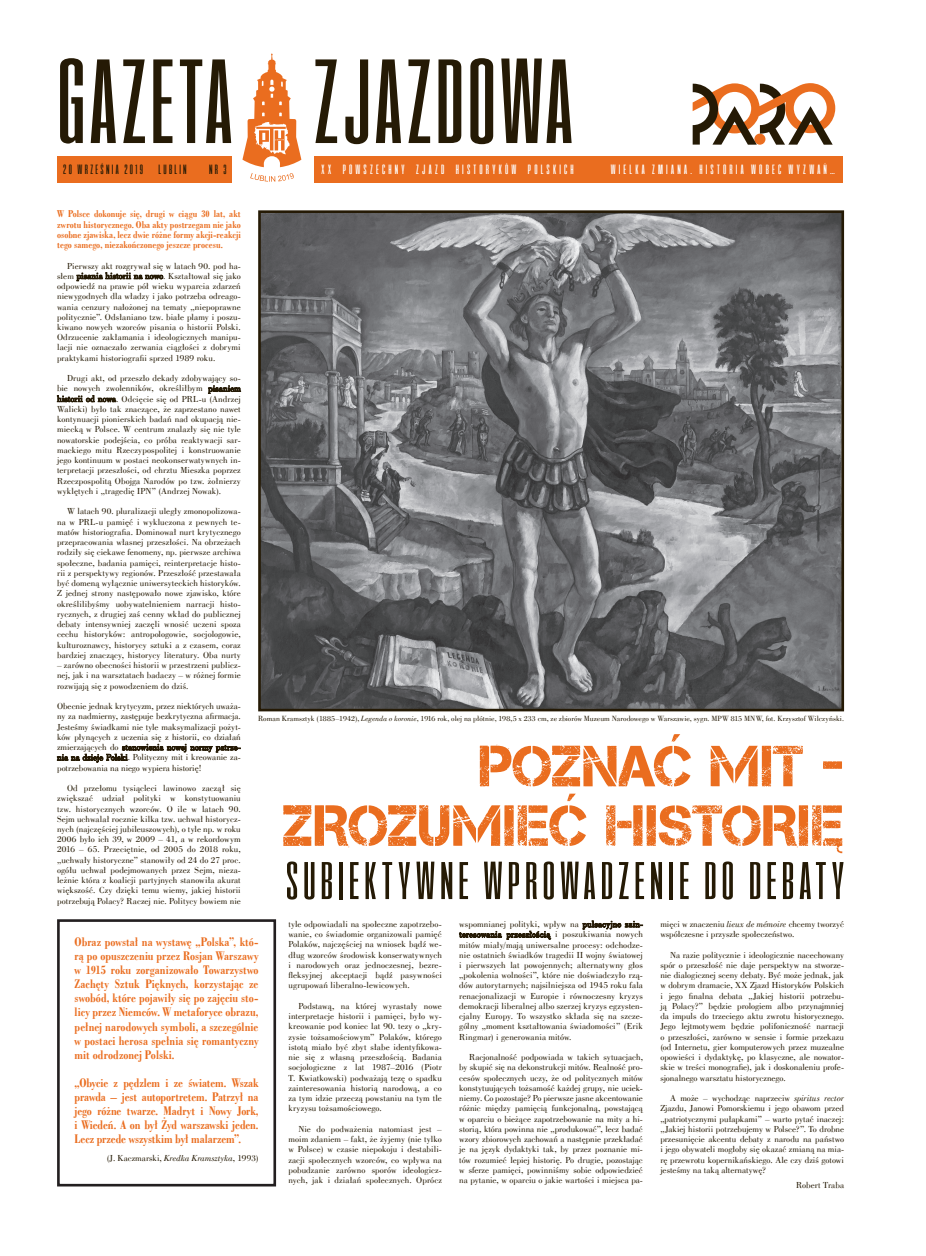
<style>
.page{position:relative;width:926px;height:1256px;background:#fff}
.page>*{position:absolute;margin:0;border:0;box-sizing:border-box;transform-origin:0 0}
.t1{font:114.54px "Fat Cow";letter-spacing:.03em;color:#251a05}
.t2{font:57.75px/59.5px "Captureit";letter-spacing:.015em;color:#ea6d1f;text-align:right}
.t3{font:50.75px "Fat Cow";letter-spacing:.095em;color:#251a05}
.t4{font:13.12px/14px "Bodoni Bd Cn EU";color:#ea6d1f;text-align:justify}
.t5{font:12.86px "Fat Cow";letter-spacing:.25em;color:#fff}
.t6{font:12.86px "Fat Cow";letter-spacing:.175em;color:#251a05}
.t7{font:10.5px/10.2px "Bodoni Bd Cn EU";letter-spacing:.005em;color:#ea6d1f;text-align:justify}
.t8{font:9.19px/10.2px "Bodoni Bk EU";letter-spacing:.005em;color:#251a05;text-align:justify}
.t9{font:7.88px "Bodoni Bk EU";color:#251a05}
.s1{font-style:italic}
</style>
<div class="page">
<div style="left:57px;top:156px;width:219px;height:27px;background:#ea6d1f"></div>
<div style="left:267px;top:156px;width:575px;height:27px;background:#ea6d1f"></div>
<div style="left:232px;top:47px;width:82px;height:147px;background:#fff"></div>
<svg style="left:250px;top:173px;width:43px;height:9px"></svg>
<svg style="left:242px;top:53px;width:59px;height:114px"></svg>
<svg style="left:692px;top:83px;width:143px;height:62px"></svg>
<svg style="left:77px;top:272px;width:86px;height:9px"></svg>
<svg style="left:208px;top:385px;width:33px;height:8px"></svg>
<svg style="left:57px;top:395px;width:59px;height:7px"></svg>
<svg style="left:57px;top:743px;width:183px;height:19px"></svg>
<svg style="left:582px;top:920px;width:60px;height:9px"></svg>
<svg style="left:459px;top:930px;width:91px;height:9px"></svg>
<img style="left:262px;top:214px;width:577px;height:493px">
<div style="left:258px;top:210px;width:585px;height:501px;border:3px solid #251a05"></div>
<div style="left:57px;top:919px;width:219px;height:267px;border:3px solid #231f20"></div>
<h1 class="t1" style="left:57px;top:25px;width:517px">GAZETA ZJAZDOWA</h1>
<h3 class="t6" style="left:63px;top:161px;width:125px">20 WRZEŚNIA 2019 LUBLIN</h3>
<h3 class="t6" style="left:209px;top:161px;width:19px">NR 3</h3>
<p class="t7" style="left:57px;top:209px;width:185px">W Polsce dokonuje się, drugi w ciągu 30 lat, akt zwrotu historycznego. Oba akty postrzegam nie jako osobne zjawiska, lecz dwie różne formy akcji-reakcji tego samego, niezakończonego jeszcze procesu.</p>
<p class="t8" style="left:57px;top:260px;width:185px;text-indent:10px">Pierwszy akt rozgrywał się w latach 90. pod ha&shy;słem pisania historii na nowo. Kształtował się jako odpowiedź na prawie pół wieku wyparcia zdarzeń niewygodnych dla władzy i jako potrzeba odreago&shy;wania cenzury nałożonej na tematy „niepoprawne politycznie”. Odsłaniano tzw. białe plamy i poszu&shy;kiwano nowych wzorców pisania o historii Polski.<br>Odrzucenie zakłamania i ideologicznych manipu&shy;lacji nie oznaczało zerwania ciągłości z dobrymi praktykami historiografii sprzed 1989 roku.</p>
<p class="t8" style="left:57px;top:373px;width:185px;text-indent:10px">Drugi akt, od przeszło dekady zdobywający so&shy;bie nowych zwolenników, określiłbym pisaniem historii od nowa. Odcięcie się od PRL-u (Andrzej Walicki) było tak znaczące, że zaprzestano nawet kontynuacji pionierskich badań nad okupacją nie&shy;miecką w Polsce. W centrum znalazły się nie tyle nowatorskie podejścia, co próba reaktywacji sar&shy;mackiego mitu Rzeczypospolitej i konstruowanie jego kontinuum w postaci neokonserwatywnych in&shy;terpretacji przeszłości, od chrztu Mieszka poprzez Rzeczpospolitą Obojga Narodów po tzw. żołnierzy wyklętych i „tragedię IPN” (Andrzej Nowak).</p>
<p class="t8" style="left:57px;top:506px;width:185px;text-indent:10px">W latach 90. pluralizacji uległy zmonopolizowa&shy;na w PRL-u pamięć i wykluczona z pewnych te&shy;matów historiografia. Dominował nurt krytycznego przepracowania własnej przeszłości. Na obrzeżach rodziły się ciekawe fenomeny, np. pierwsze archiwa społeczne, badania pamięci, reinterpretacje histo&shy;rii z perspektywy regionów. Przeszłość przestawała być domeną wyłącznie uniwersyteckich historyków.<br>Z jednej strony następowało nowe zjawisko, które określilibyśmy uobywatelnieniem narracji histo&shy;rycznych, z drugiej zaś cenny wkład do publicznej debaty intensywniej zaczęli wnosić uczeni spoza cechu historyków: antropologowie, socjologowie, kulturoznawcy, historycy sztuki a z czasem, coraz bardziej znaczący, historycy literatury. Oba nurty</p>
<p class="t8" style="left:57px;top:659px;width:185px">– zarówno obecności historii w przestrzeni publicz&shy;nej, jak i na warsztatach badaczy – w różnej formie rozwijają się z powodzeniem do dziś.</p>
<p class="t8" style="left:57px;top:700px;width:185px">Obecnie jednak krytycyzm, przez niektórych uważa&shy;ny za nadmierny, zastępuje bezkrytyczna afirmacja.<br>Jesteśmy świadkami nie tyle maksymalizacji pożyt&shy;ków płynących z uczenia się z historii, co działań zmierzających do stanowienia nowej normy patrze&shy;nia na dzieje Polski. Polityczny mit i kreowanie za&shy;potrzebowania na niego wypiera historię!</p>
<p class="t8" style="left:57px;top:782px;width:185px;text-indent:10px">Od przełomu tysiącleci lawinowo zaczął się zwiększać udział polityki w konstytuowaniu tzw. historycznych wzorców. O ile w latach 90.<br>Sejm uchwalał rocznie kilka tzw. uchwał historycz&shy;nych (najczęściej jubileuszowych), o tyle np. w roku 2006 było ich 39, w 2009 – 41, a w rekordowym 2016 – 65. Przeciętnie, od 2005 do 2018 roku, „uchwały historyczne” stanowiły od 24 do 27 proc. ogółu uchwał podejmowanych przez Sejm, nieza&shy;leżnie która z koalicji partyjnych stanowiła akurat większość. Czy dzięki temu wiemy, jakiej historii potrzebują Polacy? Raczej nie. Politycy bowiem nie</p>
<h3 class="t5" style="left:321px;top:161px;width:253px">XX POWSZECHNY ZJAZD HISTORYKÓW POLSKICH</h3>
<h3 class="t5" style="left:610px;top:161px;width:226px">WIELKA ZMIANA. HISTORIA WOBEC WYZWAŃ…</h3>
<p class="t9" style="left:258px;top:713px;width:587px">Roman Kramsztyk (1885–1942), <span class="s1">Legenda o koronie</span>, 1916 rok, olej na płótnie, 198,5 x 233 cm, ze zbiorów Muzeum Narodowego w Warszawie, sygn. MPW 815 MNW, fot. Krzysztof Wilczyński.</p>
<h2 class="t2" style="left:283px;top:736px;width:562px">POZNAĆ MIT -<br>ZROZUMIEĆ HISTORIĘ</h2>
<h3 class="t3" style="left:285px;top:846px;width:559px">SUBIEKTYWNE WPROWADZENIE DO DEBATY</h3>
<p class="t8" style="left:660px;top:918px;width:185px">mięci w znaczeniu <span class="s1">lieux de mémoire</span> chcemy tworzyć współczesne i przyszłe społeczeństwo.</p>
<p class="t8" style="left:660px;top:949px;width:185px;text-indent:10px">Na razie politycznie i ideologicznie nacechowany spór o przeszłość nie daje perspektyw na stworze&shy;nie dialogicznej sceny debaty. Być może jednak, jak w dobrym dramacie, XX Zjazd Historyków Polskich i jego finalna debata „Jakiej historii potrzebu&shy;ją Polacy?” będzie prologiem albo przynajmniej da impuls do trzeciego aktu zwrotu historycznego.<br>Jego lejtmotywem będzie polifoniczność narracji o przeszłości, zarówno w sensie i formie przekazu (od Internetu, gier komputerowych przez muzealne opowieści i dydaktykę, po klasyczne, ale nowator&shy;skie w treści monografie), jak i doskonaleniu profe&shy;sjonalnego warsztatu historycznego.</p>
<p class="t8" style="left:660px;top:1092px;width:185px;text-indent:10px">A może – wychodząc naprzeciw <span class="s1">spiritus rector </span>Zjazdu, Janowi Pomorskiemu i jego obawom przed „patriotycznymi pułapkami” – warto pytać inaczej: „Jakiej historii potrzebujemy w Polsce?”. To drobne przesunięcie akcentu debaty z narodu na państwo i jego obywateli mogłoby się okazać zmianą na mia&shy;rę przewrotu kopernikańskiego. Ale czy dziś gotowi jesteśmy na taką alternatywę?</p>
<p class="t8" style="left:795px;top:1179px;width:49px">Robert Traba</p>
<p class="t8" style="left:459px;top:918px;width:185px">wspomnianej polityki, wpływ na pulsacyjne zain&shy;teresowania przeszłością i poszukiwania nowych mitów miały/mają uniwersalne procesy: odchodze&shy;nie ostatnich świadków tragedii II wojny światowej i pierwszych lat powojennych; alternatywny głos „pokolenia wolności”, które nie doświadczyło rzą&shy;dów autorytarnych; najsilniejsza od 1945 roku fala renacjonalizacji w Europie i równoczesny kryzys demokracji liberalnej albo szerzej kryzys egzysten&shy;cjalny Europy. To wszystko składa się na szcze&shy;gólny „moment kształtowania świadomości” (Erik Ringmar) i generowania mitów.</p>
<p class="t8" style="left:459px;top:1051px;width:185px;text-indent:10px">Racjonalność podpowiada w takich sytuacjach, by skupić się na dekonstrukcji mitów. Realność pro&shy;cesów społecznych uczy, że od politycznych mitów konstytuujących tożsamość każdej grupy, nie uciek&shy;niemy. Co pozostaje? Po pierwsze jasne akcentowanie różnic między pamięcią funkcjonalną, powstającą w oparciu o bieżące zapotrzebowanie na mity a hi&shy;storią, która powinna nie „produkować”, lecz badać wzory zbiorowych zachowań a następnie przekładać je na język dydaktyki tak, by przez poznanie mi&shy;tów rozumieć lepiej historię. Po drugie, pozostając w sferze pamięci, powinniśmy sobie odpowiedzieć na pytanie, w oparciu o jakie wartości i miejsca pa-</p>
<p class="t8" style="left:288px;top:918px;width:155px">tyle odpowiadali na społeczne zapotrzebo&shy;wanie, co świadomie organizowali pamięć Polaków, najczęściej na wniosek bądź we&shy;dług wzorców środowisk konserwatywnych i narodowych oraz jednoczesnej, bezre&shy;fleksyjnej akceptacji bądź pasywności ugrupowań liberalno-lewicowych.</p>
<p class="t8" style="left:288px;top:1000px;width:155px;text-indent:10px">Podstawą, na której wyrastały nowe interpretacje historii i pamięci, było wy&shy;kreowanie pod koniec lat 90. tezy o „kry&shy;zysie tożsamościowym” Polaków, którego istotą miało być zbyt słabe identyfikowa&shy;nie się z własną przeszłością. Badania socjologiczne z lat 1987–2016 (Piotr T. Kwiatkowski) podważają tezę o spadku zainteresowania historią narodową, a co za tym idzie przeczą powstaniu na tym tle kryzysu tożsamościowego.</p>
<p class="t8" style="left:288px;top:1123px;width:155px;text-indent:10px">Nie do podważenia natomiast jest – moim zdaniem – fakt, że żyjemy (nie tylko w Polsce) w czasie niepokoju i destabili&shy;zacji społecznych wzorców, co wpływa na pobudzanie zarówno sporów ideologicz&shy;nych, jak i działań społecznych. Oprócz</p>
<p class="t4" style="left:75px;top:934px;width:185px">Obraz powstał na wystawę „Polska”, któ&shy;rą po opuszczeniu przez Rosjan Warszawy w 1915 roku zorganizowało Towarzystwo Zachęty Sztuk Pięknych, korzystając ze swobód, które pojawiły się po zajęciu sto&shy;licy przez Niemców. W metaforyce obrazu, pełnej narodowych symboli, a szczególnie w postaci herosa spełnia się romantyczny mit odrodzonej Polski.</p>
<h3 class="t4" style="left:75px;top:1074px;width:185px">„Obycie z pędzlem i ze światem. Wszak prawda – jest autoportretem. Patrzył na jego różne twarze. Madryt i Nowy Jork, i Wiedeń. A on był Żyd warszawski jeden.<br>Lecz przede wszystkim był malarzem”.</h3>
<p class="t8" style="left:107px;top:1151px;width:153px">(J. Kaczmarski, <span class="s1">Kredka Kramsztyka</span>, 1993)</p>
</div>
